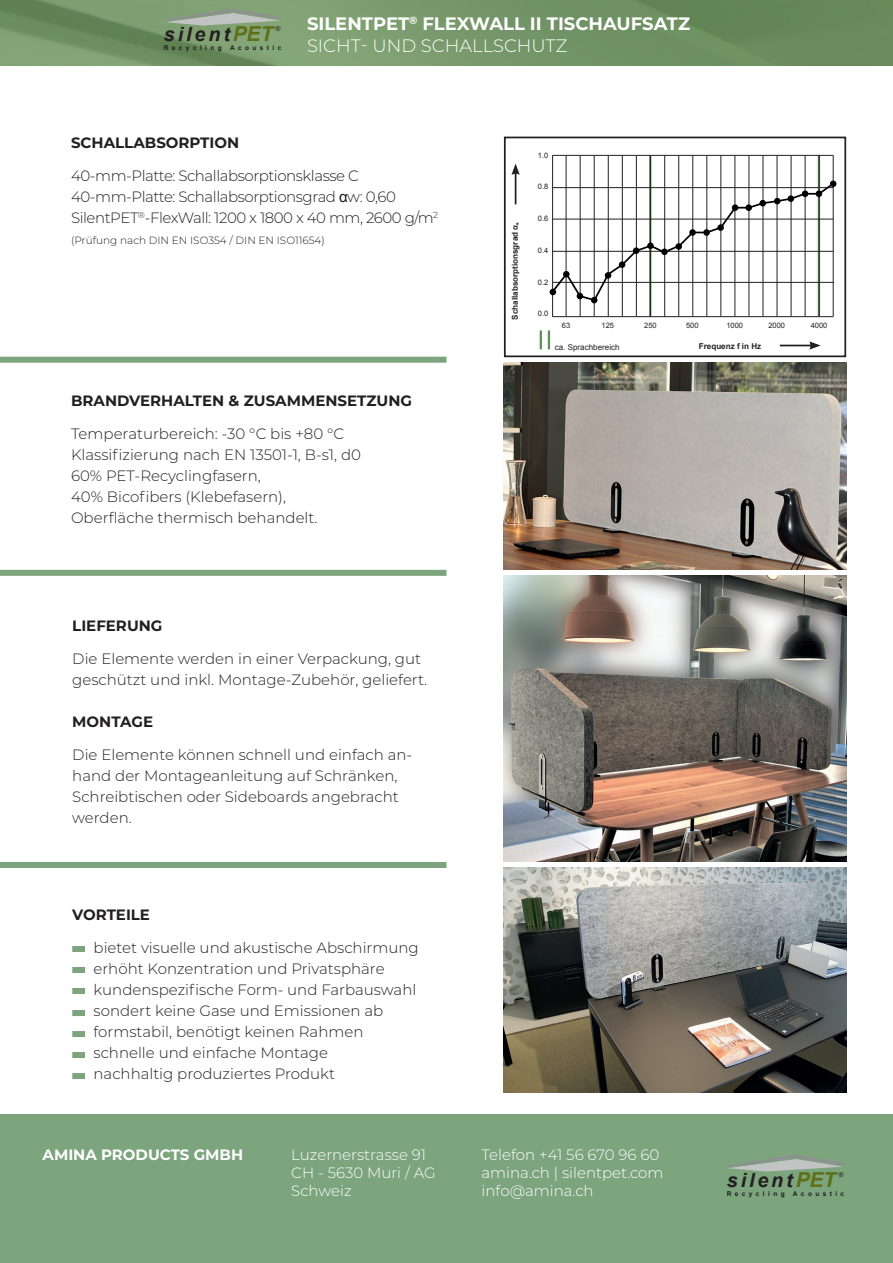
<style>
.page{position:relative;width:893px;height:1263px;background:#fff}
.page>*{position:absolute;margin:0;border:0;box-sizing:border-box;transform-origin:0 0}
.t1{font:italic 700 19.65px "Arial";letter-spacing:.15em;color:#231f20}
.t2{font:700 18px/21.6px "Montserrat";color:#fff}
.t3{font:300 15px/21px "Montserrat";color:#231f20}
.t4{font:300 15px/21px "Montserrat";letter-spacing:-.03em;color:#231f20}
.t5{font:300 15px/18px "Montserrat";color:#fff}
.t6{font:700 15px "Montserrat";color:#231f20}
.t7{font:700 15px "Montserrat";color:#fff}
.t8{font:300 10.5px "Montserrat";color:#231f20}
.t9{font:700 8.1px "Arial";color:#231f20}
.t10{font:8.1px "Arial";color:#231f20}
.t11{font:7.5px "Arial";color:#231f20}
.t12{font:italic 6.75px "Arial";color:#231f20}
.t13{font:700 6.6px "Arial";letter-spacing:.52em;color:#231f20}
.s1{font-size:20.7px;color:#5e711a}
.s2{font-weight:300}
.s3{font-family:"Arial";font-weight:400}
</style>
<div class="page">
<img style="left:0;top:0;width:893px;height:66px">
<div style="left:0;top:357px;width:446px;height:6px;background:#7ca47d"></div>
<div style="left:0;top:1114px;width:893px;height:149px;background:#7ca47d"></div>
<div style="left:0;top:570px;width:446px;height:6px;background:#7ca47d"></div>
<img style="left:504px;top:363px;width:342px;height:207px">
<div style="left:72px;top:946px;width:13px;height:6px;background:#7ca47d"></div>
<div style="left:72px;top:967px;width:13px;height:6px;background:#7ca47d"></div>
<div style="left:72px;top:988px;width:13px;height:6px;background:#7ca47d"></div>
<div style="left:72px;top:1010px;width:13px;height:6px;background:#7ca47d"></div>
<div style="left:72px;top:1031px;width:13px;height:6px;background:#7ca47d"></div>
<div style="left:72px;top:1052px;width:13px;height:6px;background:#7ca47d"></div>
<div style="left:72px;top:1073px;width:13px;height:6px;background:#7ca47d"></div>
<div style="left:0;top:862px;width:446px;height:6px;background:#7ca47d"></div>
<img style="left:164px;top:9px;width:117px;height:17px">
<img style="left:727px;top:1155px;width:117px;height:16px">
<img style="left:504px;top:868px;width:342px;height:225px">
<div style="left:504px;top:137px;width:342px;height:220px;border:2px solid #231f20"></div>
<hr style="left:515px;top:172px;width:1px;height:32px;background:#231f20">
<svg style="left:511px;top:164px;width:9px;height:11px"></svg>
<hr style="left:780px;top:345px;width:32px;height:1px;background:#231f20">
<svg style="left:809px;top:341px;width:12px;height:9px"></svg>
<svg style="left:548px;top:330px;width:2px;height:19px"></svg>
<hr style="left:649px;top:156px;width:2px;height:161px;background:#61905d">
<hr style="left:818px;top:155px;width:2px;height:161px;background:#61905d">
<svg style="left:540px;top:330px;width:2px;height:19px"></svg>
<hr style="left:552px;top:155px;width:281px;height:1px;background:#231f20">
<hr style="left:552px;top:316px;width:281px;height:1px;background:#231f20">
<hr style="left:552px;top:156px;width:1px;height:160px;background:#231f20">
<hr style="left:566px;top:156px;width:1px;height:160px;background:#231f20">
<hr style="left:580px;top:156px;width:1px;height:160px;background:#231f20">
<hr style="left:594px;top:156px;width:1px;height:160px;background:#231f20">
<hr style="left:608px;top:156px;width:1px;height:160px;background:#231f20">
<hr style="left:622px;top:156px;width:1px;height:160px;background:#231f20">
<hr style="left:636px;top:156px;width:1px;height:160px;background:#231f20">
<hr style="left:650px;top:156px;width:1px;height:160px;background:#231f20">
<hr style="left:664px;top:156px;width:1px;height:160px;background:#231f20">
<hr style="left:678px;top:156px;width:1px;height:160px;background:#231f20">
<hr style="left:692px;top:156px;width:1px;height:160px;background:#231f20">
<hr style="left:707px;top:156px;width:1px;height:160px;background:#231f20">
<hr style="left:721px;top:156px;width:1px;height:160px;background:#231f20">
<hr style="left:735px;top:156px;width:1px;height:160px;background:#231f20">
<hr style="left:749px;top:156px;width:1px;height:160px;background:#231f20">
<hr style="left:763px;top:156px;width:1px;height:160px;background:#231f20">
<hr style="left:777px;top:156px;width:1px;height:160px;background:#231f20">
<hr style="left:791px;top:156px;width:1px;height:160px;background:#231f20">
<hr style="left:805px;top:156px;width:1px;height:160px;background:#231f20">
<hr style="left:819px;top:156px;width:1px;height:160px;background:#231f20">
<hr style="left:833px;top:156px;width:1px;height:160px;background:#231f20">
<svg style="left:550px;top:181px;width:286px;height:122px"></svg>
<img style="left:504px;top:576px;width:342px;height:286px">
<h1 class="t1" style="left:164px;top:21px;width:111px">silent<span class="s1">PET</span></h1>
<p class="t12" style="left:276px;top:24px;width:6px">®</p>
<p class="t13" style="left:164px;top:43px;width:119px">Recycling Acoustic</p>
<p class="t2" style="left:307px;top:12px;width:385px">SILENTPET<sup>®</sup> FLEXWALL II TISCHAUFSATZ<br><span class="s2">SICHT- UND SCHALLSCHUTZ</span></p>
<p class="t6" style="left:71px;top:132px;width:170px">SCHALLABSORPTION</p>
<p class="t4" style="left:71px;top:165px;width:369px">40-mm-Platte: Schallabsorptionsklasse C<br>40-mm-Platte: Schallabsorptionsgrad <span class="s3">α</span>w: 0,60<br>SilentPET<sup>®</sup>-FlexWall: 1200 x 1800 x 40 mm, 2600 g/m<sup>2</sup></p>
<p class="t8" style="left:71px;top:233px;width:255px">(Prüfung nach DIN EN ISO354 / DIN EN ISO11654)</p>
<p class="t6" style="left:71px;top:390px;width:343px">BRANDVERHALTEN &amp; ZUSAMMENSETZUNG</p>
<p class="t3" style="left:71px;top:423px;width:291px">Temperaturbereich: -30 °C bis +80 °C Klassifizierung nach EN 13501-1, B-s1, d0<br>60% PET-Recyclingfasern,<br>40% Bicofibers (Klebefasern), Oberfläche thermisch behandelt.</p>
<p class="t6" style="left:72px;top:615px;width:92px">LIEFERUNG</p>
<p class="t3" style="left:72px;top:648px;width:356px">Die Elemente werden in einer Verpackung, gut geschützt und inkl. Montage-Zubehör, geliefert.</p>
<p class="t6" style="left:72px;top:711px;width:82px">MONTAGE</p>
<p class="t3" style="left:72px;top:744px;width:341px">Die Elemente können schnell und einfach an&shy;hand der Montageanleitung auf Schränken, Schreibtischen oder Sideboards angebracht werden.</p>
<p class="t6" style="left:72px;top:904px;width:79px">VORTEILE</p>
<p class="t3" style="left:94px;top:937px;width:327px">bietet visuelle und akustische Abschirmung erhöht Konzentration und Privatsphäre kundenspezifische Form- und Farbauswahl sondert keine Gase und Emissionen ab formstabil, benötigt keinen Rahmen schnelle und einfache Montage<br>nachhaltig produziertes Produkt</p>
<p class="t9" style="left:510px;top:320px;width:99px;rotate:-90deg">Schallabsorptionsgrad α<sub>s</sub></p>
<p class="t11" style="left:538px;top:150px;width:12px">1.0</p>
<p class="t11" style="left:538px;top:182px;width:12px">0.8</p>
<p class="t11" style="left:538px;top:214px;width:12px">0.6</p>
<p class="t11" style="left:538px;top:245px;width:12px">0.4</p>
<p class="t11" style="left:538px;top:277px;width:12px">0.2</p>
<p class="t11" style="left:538px;top:309px;width:12px">0.0</p>
<p class="t11" style="left:562px;top:320px;width:10px">63</p>
<p class="t11" style="left:602px;top:320px;width:14px">125</p>
<p class="t11" style="left:644px;top:320px;width:14px">250</p>
<p class="t11" style="left:686px;top:320px;width:14px">500</p>
<p class="t11" style="left:726px;top:320px;width:18px">1000</p>
<p class="t11" style="left:768px;top:320px;width:18px">2000</p>
<p class="t11" style="left:811px;top:320px;width:18px">4000</p>
<p class="t10" style="left:555px;top:341px;width:67px">ca. Sprachbereich</p>
<p class="t9" style="left:699px;top:341px;width:64px">Frequenz f in Hz</p>
<p class="t7" style="left:43px;top:1144px;width:202px">AMINA PRODUCTS GMBH</p>
<p class="t5" style="left:291px;top:1145px;width:146px">Luzernerstrasse 91<br>CH - 5630 Muri / AG<br>Schweiz</p>
<p class="t5" style="left:482px;top:1145px;width:183px">Telefon +41 56 670 96 60 amina.ch | silentpet.com info@amina.ch</p>
<h1 class="t1" style="left:727px;top:1167px;width:111px">silent<span class="s1">PET</span></h1>
<p class="t12" style="left:838px;top:1170px;width:6px">®</p>
<p class="t13" style="left:727px;top:1189px;width:119px">Recycling Acoustic</p>
</div>
